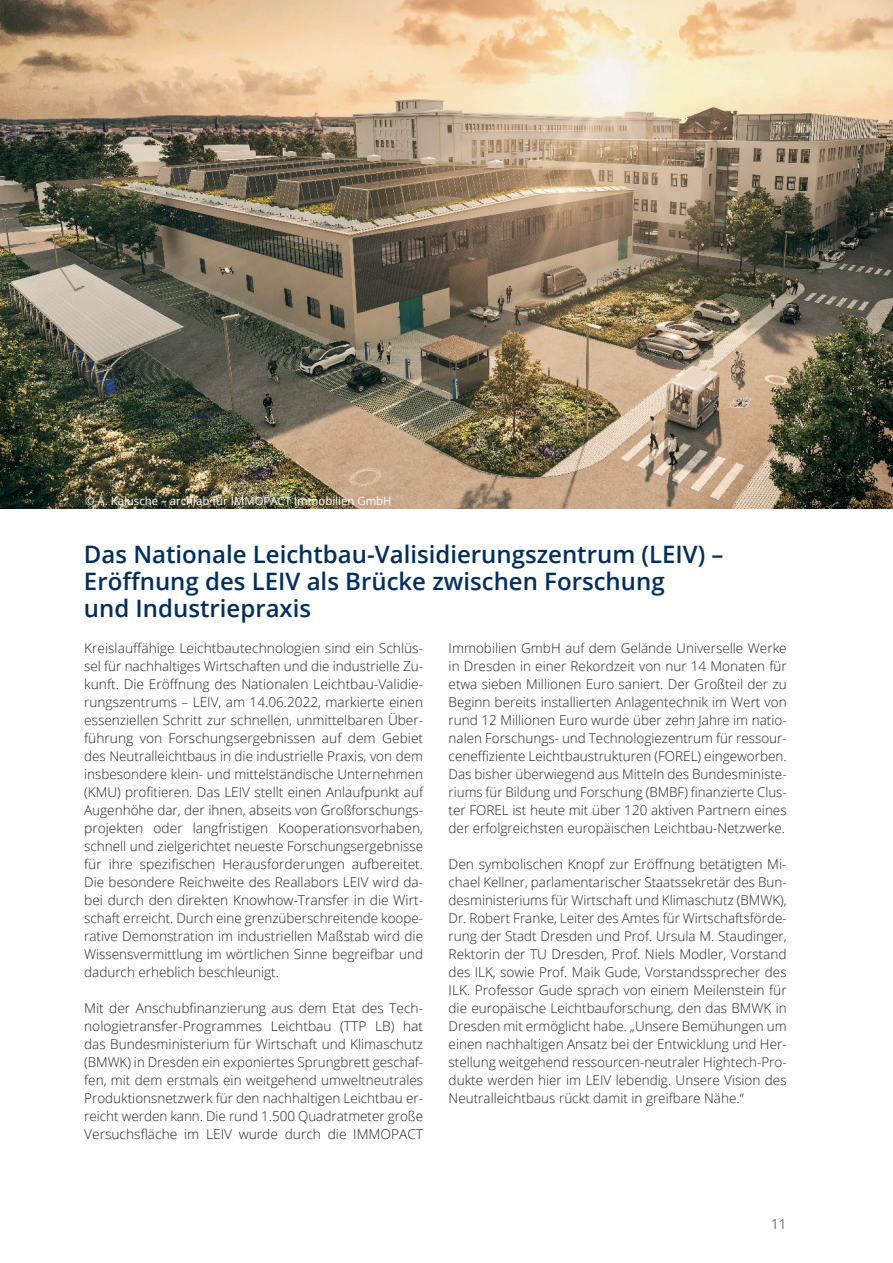
<style>
.page{position:relative;width:893px;height:1263px;background:#fff}
.page>*{position:absolute;margin:0;border:0;box-sizing:border-box;transform-origin:0 0}
.t1{font:600 24px/27px "Open Sans";color:#002e5e}
.t2{font:300 13.5px/18px "Open Sans";color:#231f20;text-align:justify}
.t3{font:11.4px "Open Sans";color:#fff}
</style>
<div class="page">
<img style="left:0;top:0;width:893px;height:509px">
<p class="t3" style="left:85px;top:493px;width:308px">© A. Kalusche – archlab für IMMOPACT Immobilien GmbH</p>
<h1 class="t1" style="left:84px;top:540px;width:641px">Das Nationale Leichtbau-Valisidierungszentrum (LEIV) –<br>Eröffnung des LEIV als Brücke zwischen Forschung<br>und Industriepraxis</h1>
<p class="t2" style="left:84px;top:638px;width:340px">Kreislauffähige Leichtbautechnologien sind ein Schlüs&shy;sel für nachhaltiges Wirtschaften und die industrielle Zu&shy;kunft. Die Eröffnung des Nationalen Leichtbau-Validie&shy;rungszentrums – LEIV, am 14.06.2022, markierte einen essenziellen Schritt zur schnellen, unmittelbaren Über&shy;führung von Forschungsergebnissen auf dem Gebiet des Neutralleichtbaus in die industrielle Praxis, von dem insbesondere klein- und mittelständische Unternehmen (KMU) profitieren. Das LEIV stellt einen Anlaufpunkt auf Augenhöhe dar, der ihnen, abseits von Großforschungs&shy;projekten oder langfristigen Kooperationsvorhaben, schnell und zielgerichtet neueste Forschungsergebnisse für ihre spezifischen Herausforderungen aufbereitet.<br>Die besondere Reichweite des Reallabors LEIV wird da&shy;bei durch den direkten Knowhow-Transfer in die Wirt&shy;schaft erreicht. Durch eine grenzüberschreitende koope&shy;rative Demonstration im industriellen Maßstab wird die Wissensvermittlung im wörtlichen Sinne begreifbar und dadurch erheblich beschleunigt.</p>
<p class="t2" style="left:84px;top:998px;width:340px">Mit der Anschubfinanzierung aus dem Etat des Tech&shy;nologietransfer-Programmes Leichtbau (TTP LB) hat das Bundesministerium für Wirtschaft und Klimaschutz (BMWK) in Dresden ein exponiertes Sprungbrett geschaf&shy;fen, mit dem erstmals ein weitgehend umweltneutrales Produktionsnetzwerk für den nachhaltigen Leichtbau er&shy;reicht werden kann. Die rund 1.500 Quadratmeter große Versuchsfläche im LEIV wurde durch die IMMOPACT</p>
<p class="t2" style="left:449px;top:638px;width:340px">Immobilien GmbH auf dem Gelände Universelle Werke in Dresden in einer Rekordzeit von nur 14 Monaten für etwa sieben Millionen Euro saniert. Der Großteil der zu Beginn bereits installierten Anlagentechnik im Wert von rund 12 Millionen Euro wurde über zehn Jahre im natio&shy;nalen Forschungs- und Technologiezentrum für ressour&shy;ceneffiziente Leichtbaustrukturen (FOREL) eingeworben.<br>Das bisher überwiegend aus Mitteln des Bundesministe&shy;riums für Bildung und Forschung (BMBF) finanzierte Clus&shy;ter FOREL ist heute mit über 120 aktiven Partnern eines der erfolgreichsten europäischen Leichtbau-Netzwerke.</p>
<p class="t2" style="left:449px;top:854px;width:340px">Den symbolischen Knopf zur Eröffnung betätigten Mi&shy;chael Kellner, parlamentarischer Staatssekretär des Bun&shy;desministeriums für Wirtschaft und Klimaschutz (BMWK), Dr. Robert Franke, Leiter des Amtes für Wirtschaftsförde&shy;rung der Stadt Dresden und Prof. Ursula M. Staudinger, Rektorin der TU Dresden, Prof. Niels Modler, Vorstand des ILK, sowie Prof. Maik Gude, Vorstandssprecher des ILK. Professor Gude sprach von einem Meilenstein für die europäische Leichtbauforschung, den das BMWK in Dresden mit ermöglicht habe. „Unsere Bemühungen um einen nachhaltigen Ansatz bei der Entwicklung und Her&shy;stellung weitgehend ressourcen-neutraler Hightech-Pro&shy;dukte werden hier im LEIV lebendig. Unsere Vision des Neutralleichtbaus rückt damit in greifbare Nähe.“</p>
<p class="t2" style="left:771px;top:1214px;width:17px">11</p>
</div>
